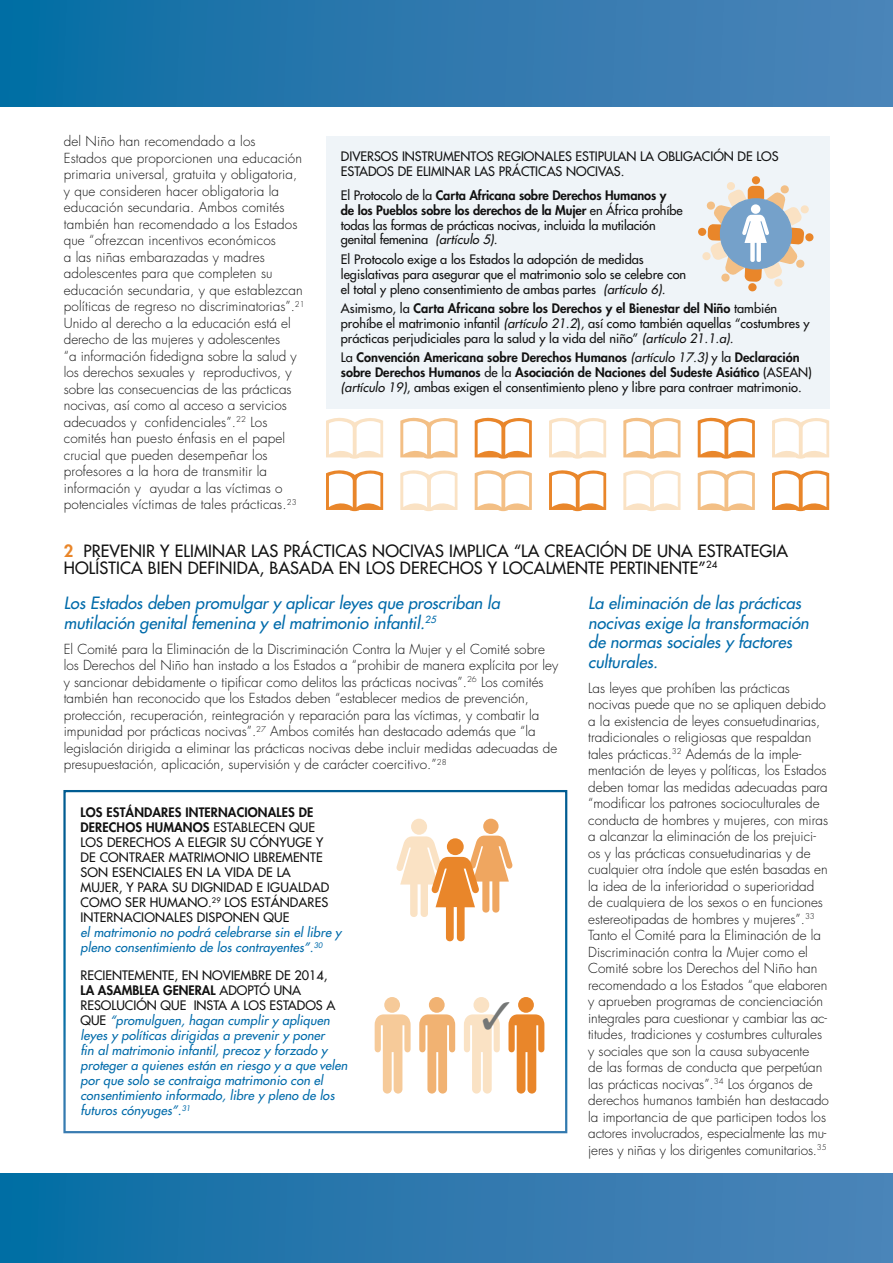
<style>
.page{position:relative;width:893px;height:1263px;background:#fff}
.page>*{position:absolute;margin:0;border:0;box-sizing:border-box;transform-origin:0 0}
.t1{font:italic 16.5px/19.5px "Futura";color:#006baa}
.t2{font:16.5px/16.5px "Futura";letter-spacing:.01em;color:#121212}
.t3{font:300 13.5px/16.5px "Futura";color:#121212}
.t4{font:12.75px/15px "Futura";color:#121212}
.t5{font:italic 12.75px/15px "Futura";letter-spacing:.01em;color:#006baa}
.t6{font:800 12.75px/15px "Futura";color:#121212}
.s1{font-weight:800}
.s2{font-style:italic}
.s3{font-weight:400}
.s4{font-weight:400;font-style:italic}
.s5{font-weight:800;color:#e9862a}
.s6{font-style:normal;color:#121212}
.s7{font-weight:800;font-style:normal;color:#121212}
</style>
<div class="page">
<div style="left:411px;top:819px;width:16px;height:16px;background:#fae2c4;border-radius:50%"></div>
<div style="left:483px;top:819px;width:16px;height:15px;background:#efa660;border-radius:50%"></div>
<div style="left:326px;top:136px;width:503px;height:272px;background:#eff4f8"></div>
<div style="left:0;top:0;width:893px;height:106px;background:linear-gradient(to right,#096ea4,#4f84b8)"></div>
<div style="left:0;top:1174px;width:893px;height:89px;background:linear-gradient(to right,#096ea4,#4f84b8)"></div>
<svg style="left:396px;top:836px;width:117px;height:106px"></svg>
<div style="left:447px;top:838px;width:17px;height:17px;background:#e9862a;border-radius:50%"></div>
<div style="left:63px;top:790px;width:504px;height:343px;border:2px solid #fff"></div>
<svg style="left:326px;top:470px;width:57px;height:41px"></svg>
<svg style="left:549px;top:470px;width:57px;height:41px"></svg>
<svg style="left:772px;top:470px;width:57px;height:41px"></svg>
<svg style="left:400px;top:470px;width:57px;height:41px"></svg>
<svg style="left:623px;top:470px;width:57px;height:41px"></svg>
<svg style="left:475px;top:470px;width:57px;height:41px"></svg>
<svg style="left:698px;top:470px;width:57px;height:41px"></svg>
<svg style="left:326px;top:417px;width:57px;height:42px"></svg>
<svg style="left:549px;top:417px;width:57px;height:42px"></svg>
<svg style="left:772px;top:417px;width:57px;height:42px"></svg>
<svg style="left:400px;top:417px;width:57px;height:42px"></svg>
<svg style="left:623px;top:417px;width:57px;height:42px"></svg>
<svg style="left:475px;top:417px;width:57px;height:42px"></svg>
<svg style="left:698px;top:417px;width:57px;height:42px"></svg>
<div style="left:384px;top:997px;width:16px;height:16px;background:#f6ca99;border-radius:50%"></div>
<svg style="left:375px;top:1014px;width:36px;height:79px"></svg>
<div style="left:429px;top:997px;width:16px;height:16px;background:#f1b272;border-radius:50%"></div>
<svg style="left:419px;top:1014px;width:36px;height:79px"></svg>
<div style="left:473px;top:997px;width:16px;height:16px;background:#fae2c4;border-radius:50%"></div>
<svg style="left:518px;top:997px;width:16px;height:16px"></svg>
<div style="left:752px;top:176px;width:8px;height:8px;background:#e9862a;border-radius:50%"></div>
<div style="left:805px;top:233px;width:9px;height:8px;background:#e9862a;border-radius:50%"></div>
<div style="left:748px;top:283px;width:9px;height:8px;background:#e9862a;border-radius:50%"></div>
<div style="left:698px;top:228px;width:8px;height:8px;background:#e9862a;border-radius:50%"></div>
<svg style="left:702px;top:181px;width:107px;height:106px"></svg>
<div style="left:751px;top:204px;width:9px;height:10px;background:#fff;border-radius:50%"></div>
<svg style="left:464px;top:1001px;width:80px;height:92px"></svg>
<p class="t3" style="left:64px;top:134px;width:242px">del Niño han recomendado a los<br>Estados que proporcionen una educación primaria universal, gratuita y obligatoria, y que consideren hacer obligatoria la educación secundaria. Ambos comités también han recomendado a los Estados que “ofrezcan incentivos económicos<br>a las niñas embarazadas y madres adolescentes para que completen su educación secundaria, y que establezcan políticas de regreso no discriminatorias”.<sup>21<br></sup>Unido al derecho a la educación está el derecho de las mujeres y adolescentes<br>“a información fidedigna sobre la salud y los derechos sexuales y reproductivos, y sobre las consecuencias de las prácticas nocivas, así como al acceso a servicios adecuados y confidenciales”.<sup>22</sup> Los comités han puesto énfasis en el papel crucial que pueden desempeñar los profesores a la hora de transmitir la información y ayudar a las víctimas o potenciales víctimas de tales prácticas.<sup>23</sup></p>
<p class="t4" style="left:341px;top:149px;width:439px">DIVERSOS INSTRUMENTOS REGIONALES ESTIPULAN LA OBLIGACIÓN DE LOS<br>ESTADOS DE ELIMINAR LAS PRÁCTICAS NOCIVAS.</p>
<p class="t4" style="left:341px;top:187px;width:343px">El Protocolo de la <span class="s1">Carta Africana sobre Derechos Humanos y de los Pueblos sobre los derechos de la Mujer</span> en África prohíbe todas las formas de prácticas nocivas, incluida la mutilación genital femenina <span class="s2">(artículo 5).</span></p>
<p class="t4" style="left:341px;top:252px;width:347px">El Protocolo exige a los Estados la adopción de medidas legislativas para asegurar que el matrimonio solo se celebre con el total y pleno consentimiento de ambas partes <span class="s2">(artículo 6).</span></p>
<p class="t4" style="left:341px;top:301px;width:470px">Asimismo, la <span class="s1">Carta Africana sobre los Derechos y el Bienestar del Niño</span> también prohíbe el matrimonio infantil <span class="s2">(artículo 21.2</span>), así como también aquellas “costumbres y prácticas perjudiciales para la salud y la vida del niño” <span class="s2">(artículo 21.1.a).</span></p>
<p class="t6" style="left:341px;top:350px;width:473px"><span class="s3">La</span> Convención Americana sobre Derechos Humanos <span class="s4">(artículo 17.3)</span> <span class="s3">y la</span> Declaración sobre Derechos Humanos <span class="s3">de la</span> Asociación de Naciones del Sudeste Asiático <span class="s3">(ASEAN) </span><span class="s4">(artículo 19)</span><span class="s3">, ambas exigen el consentimiento pleno y libre para contraer matrimonio.</span></p>
<p class="t2" style="left:64px;top:543px;width:726px"><span class="s5">2</span> PREVENIR Y ELIMINAR LAS PRÁCTICAS NOCIVAS IMPLICA “LA CREACIÓN DE UNA ESTRATEGIA<br>HOLÍSTICA BIEN DEFINIDA, BASADA EN LOS DERECHOS Y LOCALMENTE PERTINENTE”<sup>24</sup></p>
<p class="t1" style="left:64px;top:594px;width:438px">Los Estados deben promulgar y aplicar leyes que proscriban la mutilación genital femenina y el matrimonio infantil.<sup>25</sup></p>
<p class="t3" style="left:64px;top:641px;width:496px">El Comité para la Eliminación de la Discriminación Contra la Mujer y el Comité sobre los Derechos del Niño han instado a los Estados a “prohibir de manera explícita por ley y sancionar debidamente o tipificar como delitos las prácticas nocivas”.<sup>26</sup> Los comités también han reconocido que los Estados deben “establecer medios de prevención, protección, recuperación, reintegración y reparación para las víctimas, y combatir la impunidad por prácticas nocivas”.<sup>27</sup> Ambos comités han destacado además que “la legislación dirigida a eliminar las prácticas nocivas debe incluir medidas adecuadas de presupuestación, aplicación, supervisión y de carácter coercitivo.”<sup>28</sup></p>
<p class="t1" style="left:588px;top:594px;width:222px">La eliminación de las prácticas nocivas exige la transformación de normas sociales y factores culturales.</p>
<p class="t3" style="left:588px;top:680px;width:242px">Las leyes que prohíben las prácticas nocivas puede que no se apliquen debido a la existencia de leyes consuetudinarias, tradicionales o religiosas que respaldan tales prácticas.<sup>32</sup> Además de la imple&shy;mentación de leyes y políticas, los Estados deben tomar las medidas adecuadas para “modificar los patrones socioculturales de conducta de hombres y mujeres, con miras a alcanzar la eliminación de los prejuici&shy;os y las prácticas consuetudinarias y de cualquier otra índole que estén basadas en la idea de la inferioridad o superioridad de cualquiera de los sexos o en funciones estereotipadas de hombres y mujeres”.<sup>33<br></sup>Tanto el Comité para la Eliminación de la Discriminación contra la Mujer como el Comité sobre los Derechos del Niño han recomendado a los Estados “que elaboren y aprueben programas de concienciación integrales para cuestionar y cambiar las ac&shy;titudes, tradiciones y costumbres culturales y sociales que son la causa subyacente<br>de las formas de conducta que perpetúan las prácticas nocivas”.<sup>34</sup> Los órganos de derechos humanos también han destacado la importancia de que participen todos los actores involucrados, especialmente las mu&shy;jeres y niñas y los dirigentes comunitarios.<sup>35</sup></p>
<p class="t4" style="left:81px;top:805px;width:250px"><span class="s1">LOS ESTÁNDARES INTERNACIONALES DE DERECHOS HUMANOS</span> ESTABLECEN QUE LOS DERECHOS A ELEGIR SU CÓNYUGE Y DE CONTRAER MATRIMONIO LIBREMENTE SON ESENCIALES EN LA VIDA DE LA MUJER, Y PARA SU DIGNIDAD E IGUALDAD COMO SER HUMANO.<sup>29</sup> LOS ESTÁNDARES INTERNACIONALES DISPONEN QUE</p>
<p class="t5" style="left:81px;top:925px;width:262px">el matrimonio no podrá celebrarse sin el libre y pleno consentimiento de los contrayentes”.<sup>30</sup></p>
<p class="t5" style="left:81px;top:968px;width:268px"><span class="s6">RECIENTEMENTE, EN NOVIEMBRE DE 2014,<br></span><span class="s7">LA ASAMBLEA GENERAL</span> <span class="s6">ADOPTÓ UNA RESOLUCIÓN QUE INSTA A LOS ESTADOS A QUE</span> “promulguen, hagan cumplir y apliquen leyes y políticas dirigidas a prevenir y poner<br>fin al matrimonio infantil, precoz y forzado y proteger a quienes están en riesgo y a que velen por que solo se contraiga matrimonio con el consentimiento informado, libre y pleno de los futuros cónyuges”.<sup>31</sup></p>
</div>
